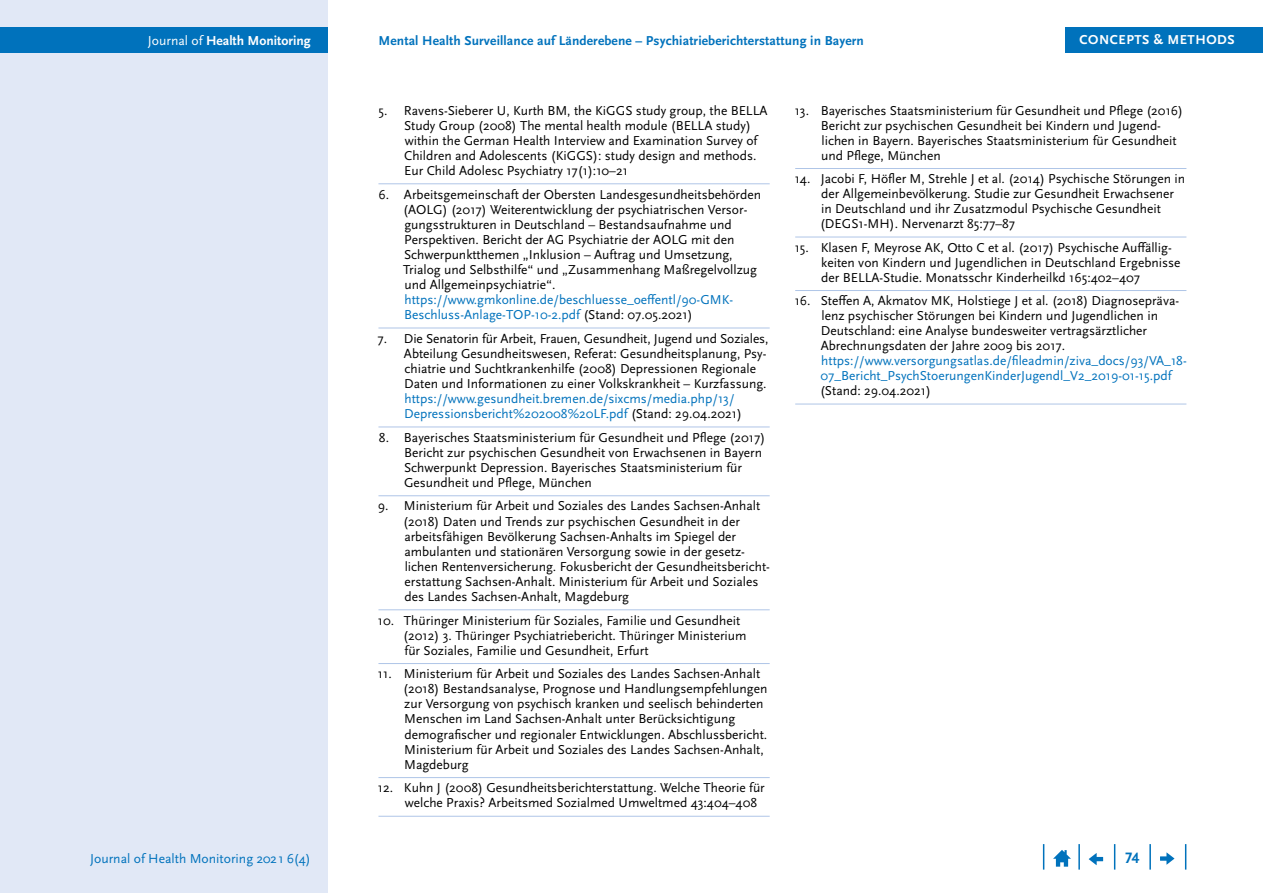
<style>
.page{position:relative;width:1263px;height:893px;background:#fff}
.page>*{position:absolute;margin:0;border:0;box-sizing:border-box;transform-origin:0 0}
.t1{font:700 15.75px "Scala Sans Pro";color:#0072bc}
.t2{font:13.65px "Scala Sans Pro";color:#0072bc}
.t3{font:700 13.65px "Scala Sans Pro";color:#fff}
.Literaturverzeichnis{font:13.5px/15px "Scala Sans Pro";color:#000}
.t4{font:700 13.5px "Scala Sans Pro";letter-spacing:.01em;color:#0072bc}
.t5{font:700 13.5px "Scala Sans Pro";letter-spacing:.04em;color:#fff}
.s1{font-weight:400}
.s2{color:#0072bc}
</style>
<div class="page">
<div style="left:0;top:0;width:327px;height:893px;background:#e1e8f6"></div>
<div style="left:0;top:28px;width:327px;height:25px;background:#0072bc"></div>
<svg style="left:1185px;top:844px;width:1px;height:26px"></svg>
<hr style="left:1149px;top:844px;width:2px;height:26px;background:#0072bc">
<svg style="left:1114px;top:844px;width:1px;height:26px"></svg>
<hr style="left:1078px;top:844px;width:2px;height:26px;background:#0072bc">
<svg style="left:1043px;top:844px;width:1px;height:26px"></svg>
<svg style="left:1053px;top:850px;width:18px;height:17px"></svg>
<svg style="left:1089px;top:853px;width:14px;height:12px"></svg>
<svg style="left:1160px;top:852px;width:14px;height:13px"></svg>
<div style="left:1065px;top:28px;width:198px;height:25px;background:#0072bc"></div>
<hr style="left:795px;top:168px;width:391px;height:1px;background:#afc5e7">
<hr style="left:795px;top:237px;width:391px;height:1px;background:#afc5e7">
<hr style="left:795px;top:290px;width:391px;height:1px;background:#afc5e7">
<hr style="left:795px;top:404px;width:391px;height:1px;background:#afc5e7">
<hr style="left:378px;top:183px;width:392px;height:1px;background:#afc5e7">
<hr style="left:378px;top:328px;width:392px;height:1px;background:#afc5e7">
<hr style="left:378px;top:427px;width:392px;height:1px;background:#afc5e7">
<hr style="left:378px;top:495px;width:392px;height:1px;background:#afc5e7">
<hr style="left:378px;top:609px;width:392px;height:1px;background:#afc5e7">
<hr style="left:378px;top:663px;width:392px;height:1px;background:#afc5e7">
<hr style="left:378px;top:777px;width:392px;height:1px;background:#afc5e7">
<hr style="left:378px;top:816px;width:392px;height:1px;background:#afc5e7">
<p class="t3" style="left:148px;top:33px;width:164px"><span class="s1">Journal of</span> Health Monitoring</p>
<p class="t4" style="left:378px;top:33px;width:487px">Mental Health Surveillance auf Länderebene – Psychiatrieberichterstattung in Bayern</p>
<p class="t5" style="left:1079px;top:32px;width:157px">CONCEPTS &amp; METHODS</p>
<p class="Literaturverzeichnis" style="left:404px;top:103px;width:365px;text-indent:-26px">5. Ravens-Sieberer U, Kurth BM, the KiGGS study group, the BELLA Study Group (2008) The mental health module (BELLA study) within the German Health Interview and Examination Survey of Children and Adolescents (KiGGS): study design and methods.<br>Eur Child Adolesc Psychiatry 17(1):10–21</p>
<p class="Literaturverzeichnis" style="left:403px;top:187px;width:359px;text-indent:-25px">6. Arbeitsgemeinschaft der Obersten Landesgesundheitsbehörden (AOLG) (2017) Weiterentwicklung der psychiatrischen Versor&shy;gungsstrukturen in Deutschland – Bestandsaufnahme und Perspektiven. Bericht der AG Psychiatrie der AOLG mit den Schwerpunktthemen „Inklusion – Auftrag und Umsetzung, Trialog und Selbsthilfe“ und „Zusammenhang Maßregelvollzug und Allgemeinpsychiatrie“. <span class="s2">https://www.gmkonline.de/beschluesse_oeffentl/90-GMK-Beschluss-Anlage-TOP-10-2.pdf</span> (Stand: 07.05.2021)</p>
<p class="Literaturverzeichnis" style="left:404px;top:331px;width:366px;text-indent:-26px">7. Die Senatorin für Arbeit, Frauen, Gesundheit, Jugend und Soziales, Abteilung Gesundheitswesen, Referat: Gesundheitsplanung, Psy&shy;chiatrie und Suchtkrankenhilfe (2008) Depressionen Regionale Daten und Informationen zu einer Volkskrankheit – Kurzfassung. <span class="s2">https://www.gesundheit.bremen.de/sixcms/media.php/13/ Depressionsbericht%202008%20LF.pdf</span> (Stand: 29.04.2021)</p>
<p class="Literaturverzeichnis" style="left:404px;top:430px;width:363px;text-indent:-25px">8. Bayerisches Staatsministerium für Gesundheit und Pflege (2017)<br>Bericht zur psychischen Gesundheit von Erwachsenen in Bayern Schwerpunkt Depression. Bayerisches Staatsministerium für Gesundheit und Pflege, München</p>
<p class="Literaturverzeichnis" style="left:403px;top:498px;width:368px;text-indent:-26px">9. Ministerium für Arbeit und Soziales des Landes Sachsen-Anhalt (2018) Daten und Trends zur psychischen Gesundheit in der arbeitsfähigen Bevölkerung Sachsen-Anhalts im Spiegel der ambulanten und stationären Versorgung sowie in der gesetz&shy;lichen Rentenversicherung. Fokusbericht der Gesundheitsbericht&shy;erstattung Sachsen-Anhalt. Ministerium für Arbeit und Soziales des Landes Sachsen-Anhalt, Magdeburg</p>
<p class="Literaturverzeichnis" style="left:403px;top:612px;width:345px;text-indent:-25px">10. Thüringer Ministerium für Soziales, Familie und Gesundheit (2012) 3. Thüringer Psychiatriebericht. Thüringer Ministerium für Soziales, Familie und Gesundheit, Erfurt</p>
<p class="Literaturverzeichnis" style="left:403px;top:666px;width:366px;text-indent:-25px">11. Ministerium für Arbeit und Soziales des Landes Sachsen-Anhalt (2018) Bestandsanalyse, Prognose und Handlungsempfehlungen zur Versorgung von psychisch kranken und seelisch behinderten Menschen im Land Sachsen-Anhalt unter Berücksichtigung demografischer und regionaler Entwicklungen. Abschlussbericht.<br>Ministerium für Arbeit und Soziales des Landes Sachsen-Anhalt, Magdeburg</p>
<p class="Literaturverzeichnis" style="left:405px;top:780px;width:362px;text-indent:-27px">12. Kuhn J (2008) Gesundheitsberichterstattung. Welche Theorie für welche Praxis? Arbeitsmed Sozialmed Umweltmed 43:404–408</p>
<p class="Literaturverzeichnis" style="left:821px;top:103px;width:364px;text-indent:-26px">13. Bayerisches Staatsministerium für Gesundheit und Pflege (2016)<br>Bericht zur psychischen Gesundheit bei Kindern und Jugend&shy;lichen in Bayern. Bayerisches Staatsministerium für Gesundheit und Pflege, München</p>
<p class="Literaturverzeichnis" style="left:820px;top:171px;width:367px;text-indent:-25px">14. Jacobi F, Höfler M, Strehle J et al. (2014) Psychische Störungen in der Allgemeinbevölkerung. Studie zur Gesundheit Erwachsener in Deutschland und ihr Zusatzmodul Psychische Gesundheit (DEGS1-MH). Nervenarzt 85:77–87</p>
<p class="Literaturverzeichnis" style="left:821px;top:240px;width:361px;text-indent:-27px">15. Klasen F, Meyrose AK, Otto C et al. (2017) Psychische Auffällig&shy;keiten von Kindern und Jugendlichen in Deutschland Ergebnisse der BELLA-Studie. Monatsschr Kinderheilkd 165:402–407</p>
<p class="Literaturverzeichnis" style="left:820px;top:293px;width:368px;text-indent:-25px">16. Steffen A, Akmatov MK, Holstiege J et al. (2018) Diagnosepräva&shy;lenz psychischer Störungen bei Kindern und Jugendlichen in Deutschland: eine Analyse bundesweiter vertragsärztlicher Abrechnungsdaten der Jahre 2009 bis 2017. <span class="s2">https://www.versorgungsatlas.de/fileadmin/ziva_docs/93/VA_18- 07_Bericht_PsychStoerungenKinderJugendl_V2_2019-01-15.pdf </span>(Stand: 29.04.2021)</p>
<p class="t2" style="left:90px;top:850px;width:222px">Journal of Health Monitoring 2021 6(4)</p>
<p class="t1" style="left:1125px;top:849px;width:16px">74</p>
</div>
